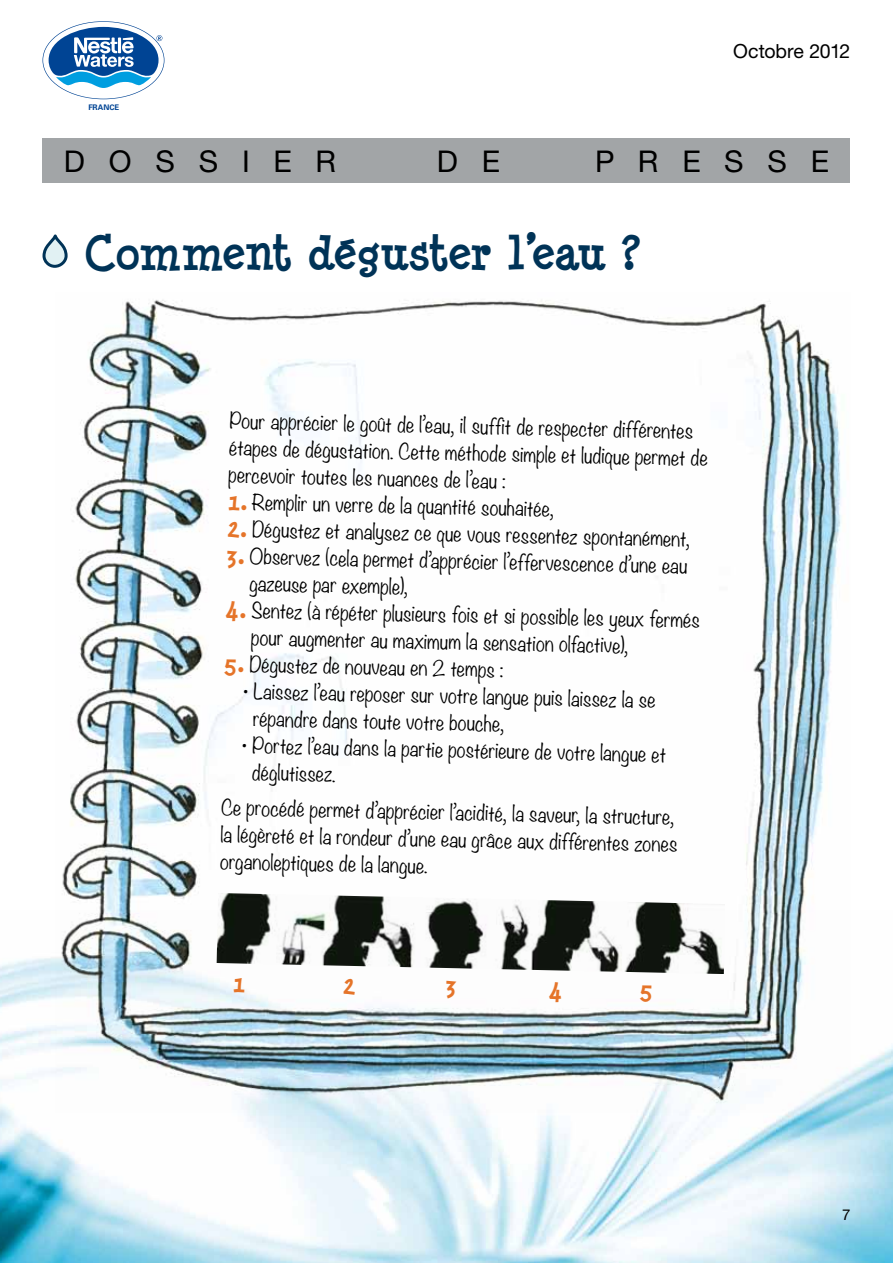
<style>
.page{position:relative;width:893px;height:1263px;background:#fff}
.page>*{position:absolute;margin:0;border:0;box-sizing:border-box;transform-origin:0 0}
.t1{font:700 45px "Minya Nouvelle";letter-spacing:-.01em;color:#003357}
.t2{font:30px "Helvetica Neue";letter-spacing:.795em;color:#000}
.t3{font:300 19.5px/26.7px "Noteworthy";color:#000}
.t4{font:19.5px "Helvetica Neue";letter-spacing:-.005em;color:#000}
.t5{font:15px "Helvetica Neue";color:#000}
.t6{font:700 7.65px "Univers";color:#004494}
.s1{font-family:"Minya Nouvelle";font-weight:700;font-size:25.5px;color:#e57429}
</style>
<div class="page">
<img style="left:0;top:957px;width:893px;height:306px">
<div style="left:43px;top:138px;width:807px;height:45px;background:#a2a5a7"></div>
<svg style="left:43px;top:21px;width:121px;height:78px"></svg>
<svg style="left:44px;top:236px;width:22px;height:30px"></svg>
<div style="left:43px;top:234px;width:25px;height:34px;border:3px solid #003357;border-radius:11px"></div>
<img style="left:56px;top:300px;width:794px;height:812px">
<img style="left:217px;top:893px;width:206px;height:74px">
<img style="left:420px;top:897px;width:206px;height:75px">
<img style="left:622px;top:902px;width:103px;height:72px">
<svg style="left:234px;top:978px;width:11px;height:14px"></svg>
<svg style="left:344px;top:978px;width:11px;height:16px"></svg>
<svg style="left:446px;top:981px;width:11px;height:18px"></svg>
<svg style="left:549px;top:982px;width:13px;height:20px"></svg>
<svg style="left:640px;top:985px;width:12px;height:17px"></svg>
<p class="t6" style="left:88px;top:103px;width:32px">FRANCE</p>
<p class="t4" style="left:733px;top:39px;width:119px">Octobre 2012</p>
<h2 class="t2" style="left:64px;top:144px;width:274px">DOSSIER</h2>
<h2 class="t2" style="left:437px;top:144px;width:65px">D E</h2>
<h2 class="t2" style="left:595px;top:144px;width:236px">PRESSE</h2>
<h1 class="t1" style="left:83px;top:227px;width:558px">Comment déguster l’eau ?</h1>
<p class="t3" style="left:230px;top:408px;width:480px;rotate:1deg">Pour apprécier le goût de l’eau, il suffi t de respecter différentes étapes de dégustation. Cette méthode simple et ludique permet de percevoir toutes les nuances de l’eau :</p>
<p class="t3" style="left:228px;top:488px;width:328px;rotate:1deg"><span class="s1">1.</span> Remplir un verre de la quantité souhaitée,</p>
<p class="t3" style="left:227px;top:516px;width:464px;rotate:1deg"><span class="s1">2.</span> Dégustez et analysez ce que vous ressentez spontanément,</p>
<p class="t3" style="left:250px;top:543px;width:439px;text-indent:-23px;rotate:1deg"><span class="s1">3.</span> Observez (cela permet d’apprécier l’effervescence d’une eau gazeuse par exemple),</p>
<p class="t3" style="left:252px;top:597px;width:450px;text-indent:-26px;rotate:1deg"><span class="s1">4.</span> Sentez (à répéter plusieurs fois et si possible les yeux fermés pour augmenter au maximum la sensation olfactive),</p>
<p class="t3" style="left:224px;top:650px;width:281px;rotate:1deg"><span class="s1">5.</span> Dégustez de nouveau en 2 temps :</p>
<p class="t3" style="left:254px;top:678px;width:404px;text-indent:-11px;rotate:1deg">• Laissez l’eau reposer sur votre langue puis laissez la se répandre dans toute votre bouche,</p>
<p class="t3" style="left:253px;top:732px;width:415px;line-height:26.2px;text-indent:-11px;rotate:1deg">• Portez l’eau dans la partie postérieure de votre langue et déglutissez.</p>
<p class="t3" style="left:221px;top:794px;width:459px;rotate:1deg">Ce procédé permet d’apprécier l’acidité, la saveur, la structure, la légèreté et la rondeur d’une eau grâce aux différentes zones organoleptiques de la langue.</p>
<p class="t5" style="left:842px;top:1206px;width:10px">7</p>
</div>
